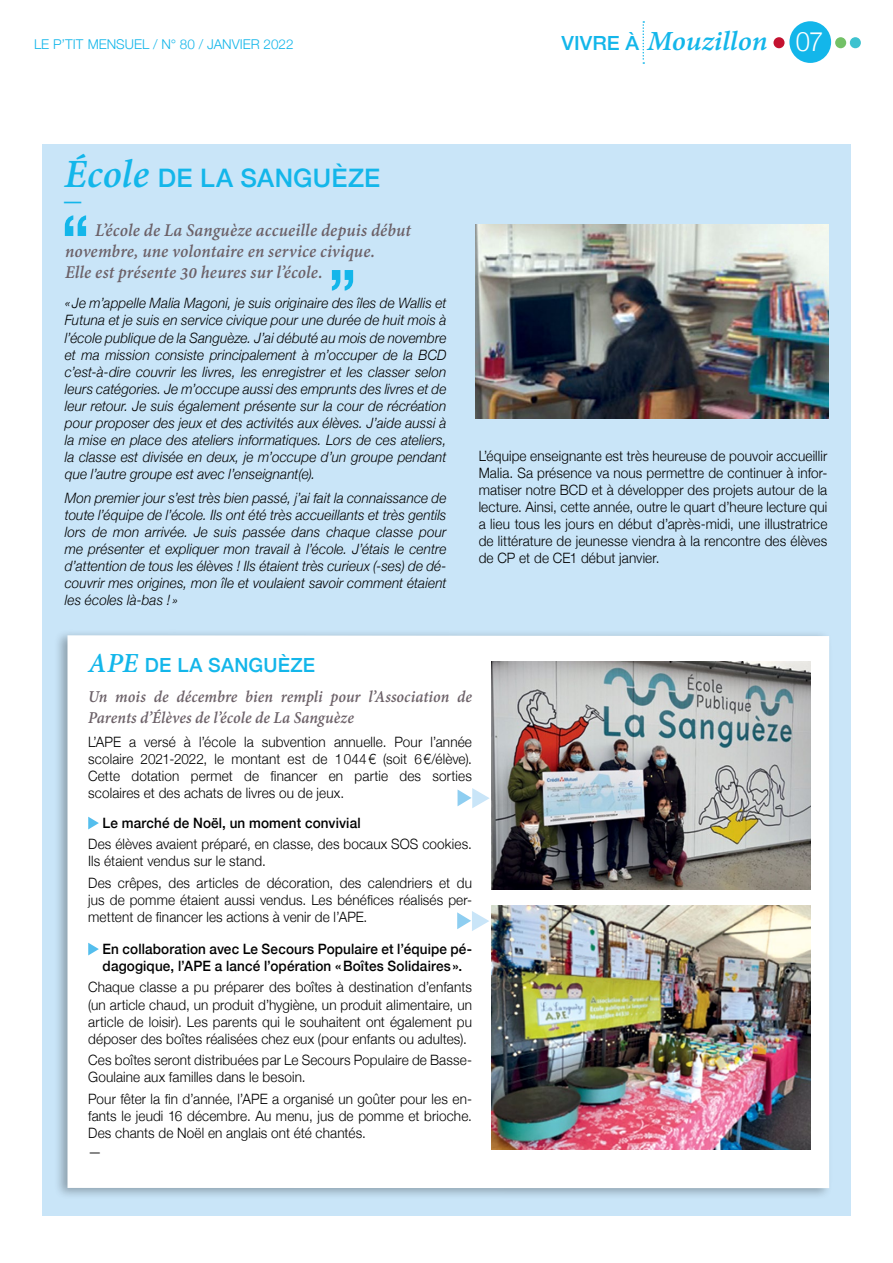
<style>
.page{position:relative;width:893px;height:1263px;background:#fff}
.page>*{position:absolute;margin:0;border:0;box-sizing:border-box;transform-origin:0 0}
.t1{font:italic 700 34.5px "Helvetica Neue";color:#13b6ea}
.t2{font:italic 700 30px "Adobe Devanagari";letter-spacing:-.005em;color:#13b6ea;scale:1.05 1}
.t3{font:500 25.5px "Helvetica Neue";letter-spacing:.015em;color:#13b6ea}
.t4{font:italic 700 19.5px/21px "Adobe Devanagari";letter-spacing:.005em;color:#6c6168;scale:.95 1}
.t5{font:500 19.5px "Helvetica Neue";letter-spacing:.015em;color:#13b6ea}
.t6{font:italic 700 18px/21px "Adobe Devanagari";color:#6c6168;scale:.95 1}
.t7{font:300 14.25px/17.1px "Helvetica Neue";letter-spacing:.01em;color:#000;text-align:justify;scale:.95 1}
.t8{font:italic 300 14.25px/17.1px "Helvetica Neue";letter-spacing:.01em;color:#000;text-align:justify;scale:.95 1}
.t9{font:500 14.25px/17.1px "Helvetica Neue";letter-spacing:.01em;color:#000;scale:.95 1}
.t10{font:300 13.5px "Helvetica Neue";color:#13b6ea}
.s1{font-family:"Helvetica Neue";font-weight:500;font-style:normal;font-size:19.5px}
.s2{font-family:"Helvetica Neue";font-weight:300;font-style:normal;font-size:27px;color:#fff}
.s3{font-family:"Adobe Devanagari";font-weight:700;font-style:italic;font-size:43.5px}
.s4{font-family:"Adobe Devanagari";font-weight:700;font-style:italic;font-size:30px}
</style>
<div class="page">
<svg style="left:642px;top:21px;width:2px;height:43px"></svg>
<div style="left:835px;top:37px;width:11px;height:11px;background:#73c167;border-radius:50%"></div>
<div style="left:850px;top:37px;width:11px;height:11px;background:#3ec2cf;border-radius:50%"></div>
<div style="left:789px;top:21px;width:42px;height:42px;background:#13b6ea;border-radius:50%"></div>
<div style="left:773px;top:37px;width:11px;height:11px;background:#c41230;border-radius:50%"></div>
<div style="left:43px;top:145px;width:807px;height:1071px;background:#c9e5f8"></div>
<img style="left:475px;top:224px;width:354px;height:194px">
<svg style="left:65px;top:215px;width:21px;height:21px"></svg>
<svg style="left:332px;top:270px;width:21px;height:21px"></svg>
<div style="left:53px;top:629px;width:780px;height:571px;background:#000;opacity:.3"></div>
<div style="left:68px;top:635px;width:761px;height:553px;background:#fff"></div>
<svg style="left:88px;top:817px;width:11px;height:12px"></svg>
<svg style="left:88px;top:943px;width:11px;height:12px"></svg>
<img style="left:492px;top:661px;width:318px;height:229px">
<img style="left:492px;top:905px;width:318px;height:244px">
<svg style="left:458px;top:788px;width:32px;height:20px"></svg>
<svg style="left:457px;top:911px;width:32px;height:20px"></svg>
<p class="t10" style="left:34px;top:33px;width:261px">le p’tit Mensuel / N° 80 / JANVIER 2022</p>
<h2 class="t2" style="left:562px;top:23px;width:251px"><span class="s1">VIVRE à</span> Mouzillon <span class="s2">07</span></h2>
<h3 class="t3" style="left:64px;top:158px;width:315px"><span class="s3">école</span> de la Sanguèze</h3>
<h1 class="t1" style="left:64px;top:160px;width:19px">_</h1>
<h3 class="t4" style="left:65px;top:222px;width:366px;text-indent:30px">L’école de La Sanguèze accueille depuis début novembre, une volontaire en service civique.<br>Elle est présente 30 heures sur l’école.</h3>
<p class="t8" style="left:65px;top:294px;width:403px">«Je m’appelle Malia Magoni, je suis originaire des îles de Wallis et Futuna et je suis en service civique pour une durée de huit mois à l’école publique de la Sanguèze. J’ai débuté au mois de novembre et ma mission consiste principalement à m’occuper de la BCD c’est-à-dire couvrir les livres, les enregistrer et les classer selon leurs catégories. Je m’occupe aussi des emprunts des livres et de leur retour. Je suis également présente sur la cour de récréation pour proposer des jeux et des activités aux élèves. J’aide aussi à la mise en place des ateliers informatiques. Lors de ces ateliers, la classe est divisée en deux, je m’occupe d’un groupe pendant que l’autre groupe est avec l’enseignant(e).</p>
<p class="t8" style="left:65px;top:488px;width:403px">Mon premier jour s’est très bien passé, j’ai fait la connaissance de toute l’équipe de l’école. Ils ont été très accueillants et très gentils lors de mon arrivée. Je suis passée dans chaque classe pour me présenter et expliquer mon travail à l’école. J’étais le centre d’attention de tous les élèves ! Ils étaient très curieux (-ses) de dé&shy;couvrir mes origines, mon île et voulaient savoir comment étaient les écoles là-bas ! »</p>
<h3 class="t5" style="left:88px;top:650px;width:226px"><span class="s4">APE</span> de La Sanguèze</h3>
<p class="t7" style="left:479px;top:446px;width:369px">L’équipe enseignante est très heureuse de pouvoir accueillir Malia. Sa présence va nous permettre de continuer à infor&shy;matiser notre BCD et à développer des projets autour de la lecture. Ainsi, cette année, outre le quart d’heure lecture qui a lieu tous les jours en début d’après-midi, une illustratrice de littérature de jeunesse viendra à la rencontre des élèves de CP et de CE1 début janvier.</p>
<p class="t6" style="left:88px;top:688px;width:405px">Un mois de décembre bien rempli pour l’Association de<br>Parents d’élèves de l’école de La Sanguèze</p>
<p class="t7" style="left:88px;top:732px;width:405px">L’APE a versé à l’école la subvention annuelle. Pour l’année scolaire 2021-2022, le montant est de 1044€ (soit 6€/élève).<br>Cette dotation permet de financer en partie des sorties scolaires et des achats de livres ou de jeux.</p>
<p class="t9" style="left:103px;top:813px;width:273px">Le marché de Noël, un moment convivial</p>
<p class="t7" style="left:88px;top:835px;width:405px">Des élèves avaient préparé, en classe, des bocaux SOS cookies.<br>Ils étaient vendus sur le stand.</p>
<p class="t7" style="left:88px;top:873px;width:405px">Des crêpes, des articles de décoration, des calendriers et du jus de pomme étaient aussi vendus. Les bénéfices réalisés per&shy;mettent de financer les actions à venir de l’APE.</p>
<p class="t9" style="left:103px;top:939px;width:390px">En collaboration avec Le Secours Populaire et l’équipe pé&shy;dagogique, l’APE a lancé l’opération «Boîtes Solidaires».</p>
<p class="t7" style="left:88px;top:978px;width:405px">Chaque classe a pu préparer des boîtes à destination d’enfants (un article chaud, un produit d’hygiène, un produit alimentaire, un article de loisir). Les parents qui le souhaitent ont également pu déposer des boîtes réalisées chez eux (pour enfants ou adultes).</p>
<p class="t7" style="left:88px;top:1050px;width:405px">Ces boîtes seront distribuées par Le Secours Populaire de Basse-<br>Goulaine aux familles dans le besoin.</p>
<p class="t7" style="left:88px;top:1089px;width:405px">Pour fêter la fin d’année, l’APE a organisé un goûter pour les en&shy;fants le jeudi 16 décembre. Au menu, jus de pomme et brioche.<br>Des chants de Noël en anglais ont été chantés.</p>
<p class="t7" style="left:88px;top:1142px;width:16px">—</p>
</div>
